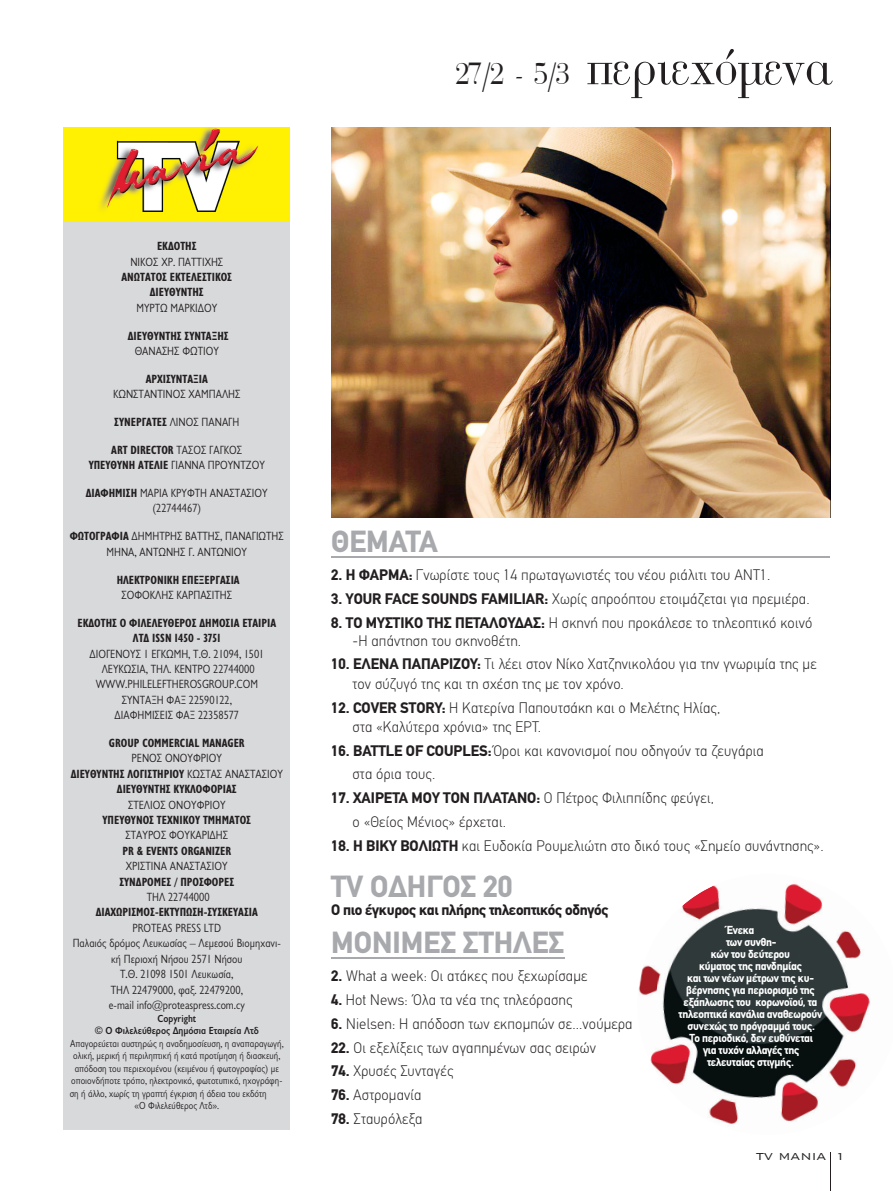
<style>
.page{position:relative;width:893px;height:1191px;background:#fff}
.page>*{position:absolute;margin:0;border:0;box-sizing:border-box;transform-origin:0 0}
.t1{font:52.5px "UB Bonati Cond";color:#231f20}
.t2{font:700 30px "CF Din";color:#a8a9ad}
.t3{font:300 15px/23.7px "CF Din";letter-spacing:.01em;color:#231f20}
.t4{font:700 15px "CF Din";letter-spacing:-.02em;color:#231f20}
.t5{font:300 13.5px "Bank Gothic BT Greek";color:#231f20}
.t6{font:12px/15.5px "Gill Sans Hel Semi Condenced";color:#231f20;text-align:center}
.t7{font:700 12px/15.5px "Gill Sans Hel Condenced";color:#231f20;text-align:center}
.t8{font:700 11.4px "CF Din";letter-spacing:-.02em;color:#fff}
.t9{font:10.35px "Gill Sans Hel Semi Condenced";color:#231f20}
.t10{font:700 10.35px "Gill Sans Hel Semi Condenced";letter-spacing:-.005em;color:#231f20}
.s1{font-size:30px}
.s2{font-family:"Gill Sans Hel Semi Condenced";font-weight:400}
.s3{font-family:"Gill Sans Hel Condenced";font-weight:700}
.s4{font-weight:700}
</style>
<div class="page">
<img style="left:331px;top:128px;width:499px;height:389px">
<div style="left:63px;top:221px;width:227px;height:908px;background:#d8d9db"></div>
<div style="left:63px;top:128px;width:227px;height:93px;background:#fff101"></div>
<img style="left:99px;top:128px;width:160px;height:84px">
<hr style="left:829px;top:1152px;width:1px;height:39px;background:#231f20">
<hr style="left:331px;top:556px;width:498px;height:2px;background:#a8a9ad">
<hr style="left:331px;top:957px;width:233px;height:2px;background:#a8a9ad">
<img style="left:638px;top:883px;width:232px;height:242px">
<p class="t1" style="left:455px;top:43px;width:375px"><span class="s1">27/2 - 5/3</span> περιεχόμενα</p>
<p class="t7" style="left:121px;top:240px;width:112px">EΚΔOΤΗΣ<br><span class="s2">ΝΙΚΟΣ ΧΡ. ΠΑΤΤΙΧΗΣ<br></span>ΑΝΩΤΑΤΟΣ ΕΚΤΕΛΕΣΤΙΚΟΣ<br>ΔΙΕΥΘΥΝΤΗΣ<br><span class="s2">ΜΥΡΤΩ ΜΑΡΚΙΔΟΥ</span></p>
<p class="t7" style="left:128px;top:329px;width:102px">ΔΙΕΥΘΥΝΤΗΣ ΣΥΝΤΑΞΗΣ<br><span class="s2">ΘΑΝΑΣΗΣ ΦΩΤΙΟΥ</span></p>
<p class="t6" style="left:113px;top:372px;width:129px"><span class="s3">ΑΡΧΙΣΥΝΤΑΞΙΑ<br></span>ΚΩΝΣΤΑΝΤΙΝΟΣ ΧΑΜΠΑΛΗΣ</p>
<p class="t6" style="left:114px;top:415px;width:127px"><span class="s3">ΣΥΝΕΡΓΑΤΕΣ</span> ΛΙΝΟΣ ΠΑΝΑΓΗ</p>
<p class="t6" style="left:89px;top:443px;width:178px"><span class="s3">ΑRT DIRECTOR</span> TΑΣΟΣ ΓΑΓΚΟΣ<br><span class="s3">ΥΠΕΥΘΥΝH ΑΤΕΛΙΕ</span> ΓΙΑΝΝΑ ΠΡΟΥΝΤΖΟΥ</p>
<p class="t6" style="left:86px;top:487px;width:183px"><span class="s3">ΔΙΑΦΗΜΙΣΗ</span> ΜΑΡΙΑ ΚΡΥΦΤΗ ΑΝΑΣΤΑΣΙΟΥ (22744467)</p>
<p class="t6" style="left:70px;top:530px;width:215px"><span class="s3">ΦΩΤΟΓΡΑΦΙΑ</span> ΔΗΜΗΤΡΗΣ ΒΑΤΤΗΣ, ΠΑΝΑΓΙΩΤΗΣ<br>ΜΗΝΑ, ΑΝΤΩΝΗΣ Γ. ΑΝΤΩΝΙΟΥ</p>
<p class="t7" style="left:117px;top:573px;width:124px">ΗΛΕΚΤΡΟΝΙΚΗ ΕΠΕΞΕΡΓΑΣΙΑ<br><span class="s2">ΣΟΦΟΚΛΗΣ ΚΑΡΠΑΣΙΤΗΣ</span></p>
<p class="t6" style="left:77px;top:616px;width:200px"><span class="s3">ΕΚΔΟΤΗΣ Ο ΦΙΛΕΛΕΥΘΕΡΟΣ ΔΗΜΟΣΙΑ ΕΤΑΙΡΙΑ<br>ΛΤΔ ISSN 1450 - 3751<br></span>ΔΙΟΓΕΝΟΥΣ 1 ΕΓΚΩΜΗ, Τ.Θ. 21094, 1501<br>ΛΕΥΚΩΣΙΑ, ΤΗΛ. ΚΕΝΤΡΟ 22744000<br>WWW.PHILELEFTHEROSGROUP.COM<br>ΣΥΝΤΑΞΗ ΦΑΞ 22590122,<br>ΔΙΑΦΗΜΙΣΕΙΣ ΦΑΞ 22358577</p>
<p class="t6" style="left:71px;top:736px;width:214px"><span class="s3">GROUP COMMERCIAL MANAGER<br></span>ΡΕΝΟΣ ΟΝΟΥΦΡΙΟΥ<br><span class="s3">ΔΙΕΥΘΥΝΤΗΣ ΛΟΓΙΣΤΗΡΙΟΥ</span> ΚΩΣΤΑΣ ΑΝΑΣΤΑΣΙΟΥ<br><span class="s3">ΔΙΕΥΘΥΝΤΗΣ ΚΥΚΛΟΦΟΡΙΑΣ<br></span>ΣΤΕΛΙΟΣ ΟΝΟΥΦΡΙΟΥ<br><span class="s3">ΥΠΕΥΘΥΝΟΣ ΤΕΧΝΙΚΟΥ ΤΜΗΜΑΤΟΣ<br></span>ΣΤΑΥΡΟΣ ΦΟΥΚΑΡΙΔΗΣ<br><span class="s3">PR &amp; EVENTS ORGANIZER<br></span>ΧΡΙΣΤΙΝΑ ΑΝΑΣΤΑΣΙΟΥ<br><span class="s3">ΣΥΝΔΡΟΜΕΣ / ΠΡΟΣΦΟΡΕΣ<br></span>ΤΗΛ 22744000<br><span class="s3">ΔΙΑΧΩΡΙΣΜΟΣ-ΕΚΤΥΠΩΣΗ-ΣΥΣΚΕΥΑΣΙΑ<br></span>PROTEAS PRESS LTD<br>Παλαιός δρόμος Λευκωσίας – Λεμεσού Βιομηχανι&shy;κή Περιοχή Νήσου 2571 Νήσου<br>Τ.Θ. 21098 1501 Λευκωσία,<br>ΤΗΛ 22479000, φαξ. 22479200,<br>e-mail info@proteaspress.com.cy</p>
<p class="t10" style="left:157px;top:1014px;width:40px">Copyright</p>
<p class="t10" style="left:95px;top:1027px;width:166px">© O Φιλελεύθερος Δημόσια Εταιρεία Λτδ</p>
<p class="t9" style="left:70px;top:1039px;width:215px">Απαγορεύεται αυστηρώς η αναδημοσίευση, η αναπαραγωγή,</p>
<p class="t9" style="left:73px;top:1052px;width:208px">ολική, μερική ή περιληπτική ή κατά προτίμηση ή διασκευή,</p>
<p class="t9" style="left:75px;top:1064px;width:206px">απόδοση του περιεχομένου (κειμένου ή φωτογραφίας) με</p>
<p class="t9" style="left:71px;top:1077px;width:213px">οποιονδήποτε τρόπο, ηλεκτρονικό, φωτοτυπικό, ηχογράφη-</p>
<p class="t9" style="left:70px;top:1090px;width:198px">ση ή άλλο, χωρίς τη γραπτή έγκριση ή άδεια του εκδότη</p>
<p class="t9" style="left:134px;top:1102px;width:86px">«Ο Φιλελεύθερος Λτδ».</p>
<p class="t2" style="left:331px;top:531px;width:108px">ΘΕΜΑΤΑ</p>
<p class="t3" style="left:331px;top:564px;width:440px"><span class="s4">2. Η ΦΑΡΜΑ:</span> Γνωρίστε τους 14 πρωταγωνιστές του νέου ριάλιτι του ΑΝΤ1.</p>
<p class="t3" style="left:331px;top:588px;width:480px"><span class="s4">3. YOUR FACE SOUNDS FAMILIAR:</span> Χωρίς απροόπτου ετοιμάζεται για πρεμιέρα.</p>
<p class="t3" style="left:352px;top:615px;width:461px;line-height:17.7px;text-indent:-21px"><span class="s4">8. ΤΟ ΜΥΣΤΙΚΟ ΤΗΣ ΠΕΤΑΛΟΥΔΑΣ:</span> Η σκηνή που προκάλεσε το τηλεοπτικό κοινό -Η απάντηση του σκηνοθέτη.</p>
<p class="t3" style="left:352px;top:655px;width:465px;line-height:19.5px;text-indent:-21px"><span class="s4">10. ΕΛΕΝΑ ΠΑΠΑΡΙΖΟΥ:</span> Τι λέει στον Νίκο Χατζηνικολάου για την γνωριμία της με τον σύζυγό της και τη σχέση της με τον χρόνο.</p>
<p class="t3" style="left:352px;top:699px;width:369px;line-height:19.2px;text-indent:-21px"><span class="s4">12. COVER STORY:</span> Η Κατερίνα Παπουτσάκη και ο Μελέτης Ηλίας, στα «Καλύτερα χρόνια» της ΕΡΤ.</p>
<p class="t3" style="left:352px;top:740px;width:412px;text-indent:-21px"><span class="s4">16. BATTLE OF COUPLES:</span> Όροι και κανονισμοί που οδηγούν τα ζευγάρια στα όρια τους.</p>
<p class="t3" style="left:352px;top:787px;width:363px;text-indent:-21px"><span class="s4">17. ΧΑΙΡΕΤΑ ΜΟΥ ΤΟΝ ΠΛΑΤΑΝΟ:</span> Ο Πέτρος Φιλιππίδης φεύγει, ο «Θείος Μένιος» έρχεται.</p>
<p class="t3" style="left:331px;top:835px;width:494px"><span class="s4">18. Η ΒΙΚΥ ΒΟΛΙΩΤΗ</span> και Ευδοκία Ρουμελιώτη στο δικό τους «Σημείο συνάντησης».</p>
<p class="t2" style="left:331px;top:875px;width:183px">TV ΟΔΗΓΟΣ 20</p>
<p class="t4" style="left:331px;top:904px;width:279px">Ο πιο έγκυρος και πλήρης τηλεοπτικός οδηγός</p>
<p class="t2" style="left:331px;top:931px;width:234px">ΜΟΝΙΜΕΣ ΣΤΗΛΕΣ</p>
<p class="t3" style="left:331px;top:965px;width:258px"><span class="s4">2.</span> What a week: Οι ατάκες που ξεχωρίσαμε</p>
<p class="t3" style="left:331px;top:989px;width:243px"><span class="s4">4.</span> Hot News: Όλα τα νέα της τηλεόρασης</p>
<p class="t3" style="left:331px;top:1013px;width:303px"><span class="s4">6.</span> Nielsen: Η απόδοση των εκπομπών σε...νούμερα</p>
<p class="t3" style="left:331px;top:1037px;width:266px"><span class="s4">22.</span> Οι εξελίξεις των αγαπημένων σας σειρών</p>
<p class="t3" style="left:331px;top:1060px;width:124px"><span class="s4">74.</span> Χρυσές Συνταγές</p>
<p class="t3" style="left:331px;top:1084px;width:92px"><span class="s4">76.</span> Αστρομανία</p>
<p class="t3" style="left:331px;top:1108px;width:93px"><span class="s4">78.</span> Σταυρόλεξα</p>
<p class="t8" style="left:726px;top:926px;width:29px">Ένεκα</p>
<p class="t8" style="left:725px;top:938px;width:52px">των συνθη-</p>
<p class="t8" style="left:710px;top:950px;width:81px">κών του δεύτερου</p>
<p class="t8" style="left:698px;top:962px;width:104px">κύματος της πανδημίας</p>
<p class="t8" style="left:686px;top:974px;width:128px">και των νέων μέτρων της κυ-</p>
<p class="t8" style="left:686px;top:986px;width:130px">βέρνησης για περιορισμό της</p>
<p class="t8" style="left:683px;top:998px;width:135px">εξάπλωσης του κορωνοϊού, τα</p>
<p class="t8" style="left:678px;top:1010px;width:145px">τηλεοπτικά κανάλια αναθεωρούν</p>
<p class="t8" style="left:687px;top:1022px;width:129px">συνεχώς το πρόγραμμά τους.</p>
<p class="t8" style="left:689px;top:1034px;width:125px">Το περιοδικό, δεν ευθύνεται</p>
<p class="t8" style="left:702px;top:1046px;width:98px">για τυχόν αλλαγές της</p>
<p class="t8" style="left:706px;top:1058px;width:88px">τελευταίας στιγμής.</p>
<p class="t5" style="left:755px;top:1147px;width:91px">TV MANIA 1</p>
</div>
